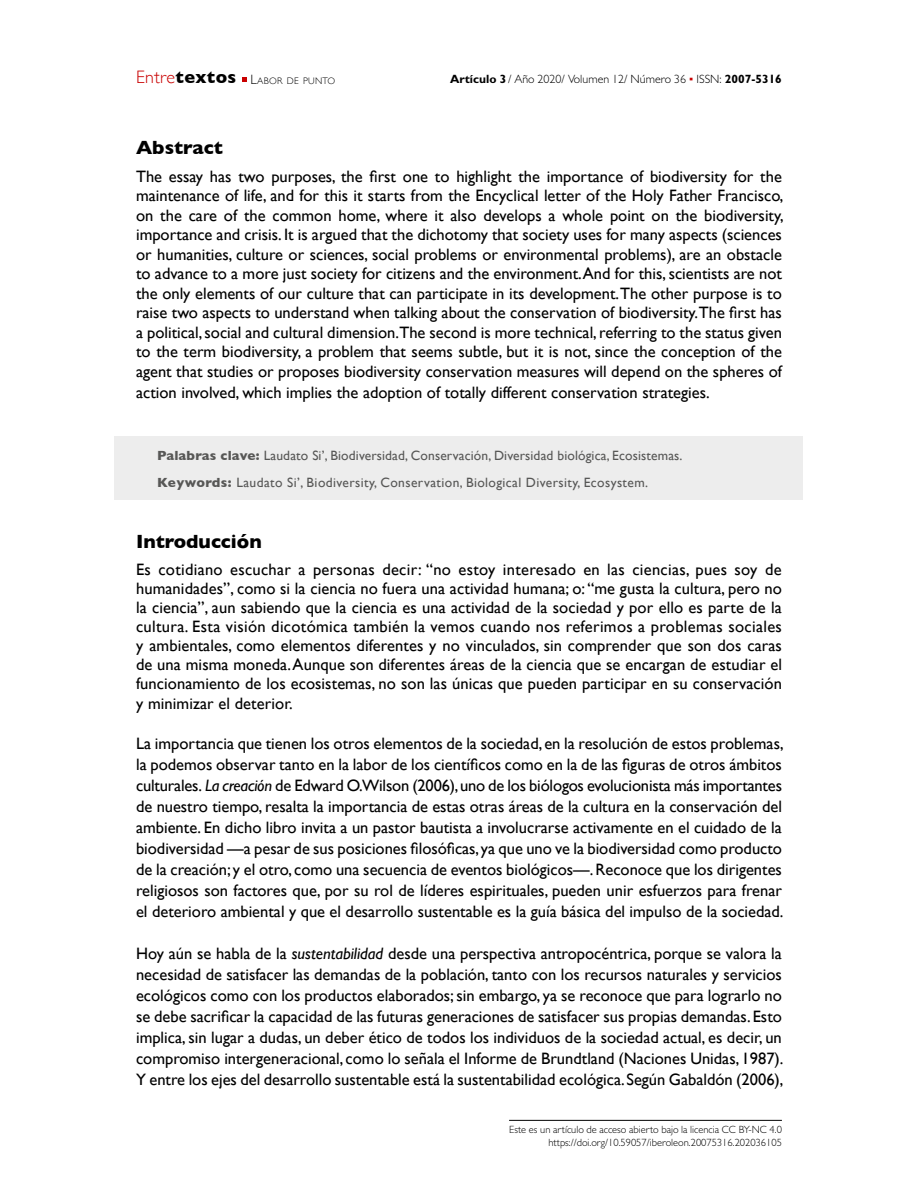
<style>
.page{position:relative;width:918px;height:1188px;background:#fff}
.page>*{position:absolute;margin:0;border:0;box-sizing:border-box;transform-origin:0 0}
._2_SUBTITULOS{font:700 19.5px "Gill Sans";color:#000}
._1_Cuerpo_General{font:16.5px/21px "Gill Sans";color:#000;text-align:justify}
._8_Palabras_clave{font:13.5px "Gill Sans";letter-spacing:.01em;color:#575756}
._8_Palabras_clave-2{font:13.5px "Gill Sans";letter-spacing:.03em;color:#575756}
.t1{font:300 12px "Gill Sans MT Pro";color:#000}
.t2{font:300 10.5px/12.6px "Gill Sans MT Pro";color:#000;text-align:right}
.t3{font:300 9.45px "Gill Sans";letter-spacing:.03em;color:#000}
.s1{font-size:18px;color:#c90000}
.s2{font-weight:700;font-size:18px}
.s3{font-size:13.5px}
.s4{font-weight:700}
.s5{font-family:"Times New Roman";font-weight:400;color:#c90000}
.s6{font-style:italic}
</style>
<div class="page">
<svg style="left:242px;top:77px;width:4px;height:4px"></svg>
<hr style="left:509px;top:1120px;width:273px;height:1px;background:#000">
<div style="left:115px;top:436px;width:688px;height:64px;background:#ededed"></div>
<p class="t3" style="left:136px;top:73px;width:201px"><span class="s1">Entre</span><span class="s2">textos</span> <span class="s3">L</span>ABOR DE PUNTO</p>
<p class="t1" style="left:450px;top:71px;width:333px"><span class="s4">Artículo 3</span>/ Año 2020/ Volumen 12/ Número 36 <span class="s5">▪</span> ISSN: <span class="s4">2007-5316</span></p>
<p class="_2_SUBTITULOS" style="left:136px;top:132px;width:88px">Abstract</p>
<p class="_1_Cuerpo_General" style="left:136px;top:166px;width:649px;line-height:19.5px">The essay has two purposes, the first one to highlight the importance of biodiversity for the maintenance of life, and for this it starts from the Encyclical letter of the Holy Father Francisco, on the care of the common home, where it also develops a whole point on the biodiversity, importance and crisis. It is argued that the dichotomy that society uses for many aspects (sciences or humanities, culture or sciences, social problems or environmental problems), are an obstacle to advance to a more just society for citizens and the environment. And for this, scientists are not the only elements of our culture that can participate in its development. The other purpose is to raise two aspects to understand when talking about the conservation of biodiversity.The first has a political, social and cultural dimension.The second is more technical, referring to the status given to the term biodiversity, a problem that seems subtle, but it is not, since the conception of the agent that studies or proposes biodiversity conservation measures will depend on the spheres of</p>
<p class="_1_Cuerpo_General" style="left:136px;top:381px;width:575px">action involved, which implies the adoption of totally different conservation strategies.</p>
<p class="_8_Palabras_clave" style="left:157px;top:447px;width:527px"><span class="s4">Palabras clave:</span> Laudato Si’, Biodiversidad, Conservación, Diversidad biológica, Ecosistemas.</p>
<p class="_8_Palabras_clave-2" style="left:157px;top:474px;width:492px"><span class="s4">Keywords:</span> Laudato Si’, Biodiversity, Conservation, Biological Diversity, Ecosystem.</p>
<p class="_2_SUBTITULOS" style="left:136px;top:526px;width:127px">Introducción</p>
<p class="_1_Cuerpo_General" style="left:136px;top:560px;width:647px;line-height:19px">Es cotidiano escuchar a personas decir: “no estoy interesado en las ciencias, pues soy de humanidades”, como si la ciencia no fuera una actividad humana; o: “me gusta la cultura, pero no la ciencia”, aun sabiendo que la ciencia es una actividad de la sociedad y por ello es parte de la cultura. Esta visión dicotómica también la vemos cuando nos referimos a problemas sociales y ambientales, como elementos diferentes y no vinculados, sin comprender que son dos caras de una misma moneda. Aunque son diferentes áreas de la ciencia que se encargan de estudiar el funcionamiento de los ecosistemas, no son las únicas que pueden participar en su conservación y minimizar el deterior.</p>
<p class="_1_Cuerpo_General" style="left:136px;top:732px;width:649px">La importancia que tienen los otros elementos de la sociedad, en la resolución de estos problemas, la podemos observar tanto en la labor de los científicos como en la de las figuras de otros ámbitos culturales. <span class="s6">La creación</span> de Edward O.Wilson (2006), uno de los biólogos evolucionista más importantes de nuestro tiempo, resalta la importancia de estas otras áreas de la cultura en la conservación del ambiente. En dicho libro invita a un pastor bautista a involucrarse activamente en el cuidado de la biodiversidad —a pesar de sus posiciones filosóficas, ya que uno ve la biodiversidad como producto de la creación; y el otro, como una secuencia de eventos biológicos—. Reconoce que los dirigentes religiosos son factores que, por su rol de líderes espirituales, pueden unir esfuerzos para frenar el deterioro ambiental y que el desarrollo sustentable es la guía básica del impulso de la sociedad.</p>
<p class="_1_Cuerpo_General" style="left:136px;top:942px;width:649px">Hoy aún se habla de la <span class="s6">sustentabilidad</span> desde una perspectiva antropocéntrica, porque se valora la necesidad de satisfacer las demandas de la población, tanto con los recursos naturales y servicios ecológicos como con los productos elaborados; sin embargo, ya se reconoce que para lograrlo no se debe sacrificar la capacidad de las futuras generaciones de satisfacer sus propias demandas. Esto implica, sin lugar a dudas, un deber ético de todos los individuos de la sociedad actual, es decir, un compromiso intergeneracional, como lo señala el Informe de Brundtland (Naciones Unidas, 1987).<br>Y entre los ejes del desarrollo sustentable está la sustentabilidad ecológica. Según Gabaldón (2006),</p>
<p class="t2" style="left:509px;top:1123px;width:274px">Este es un artículo de acceso abierto bajo la licencia CC BY-NC 4.0 https://doi.org/10.59057/iberoleon.20075316.202036105</p>
</div>
